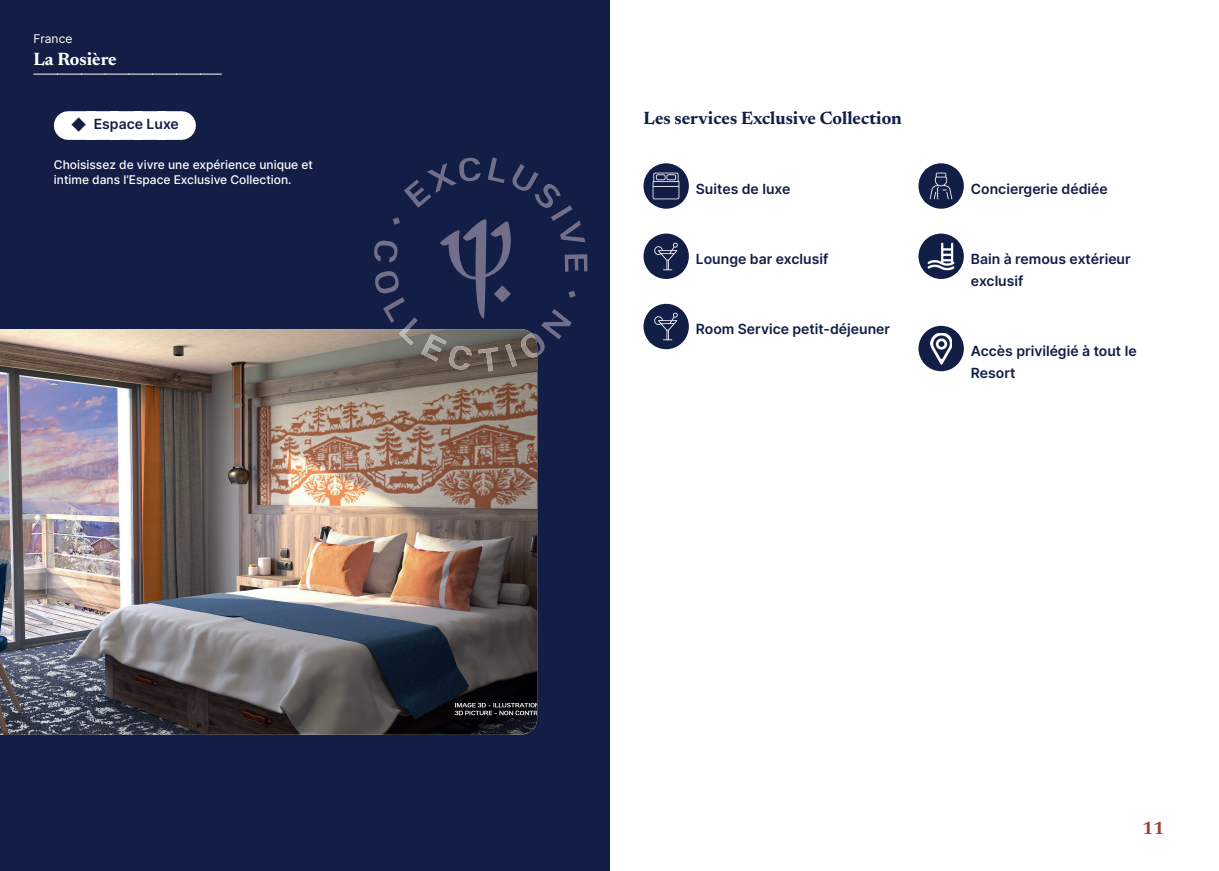
<style>
.page{position:relative;width:1219px;height:871px;background:#fff}
.page>*{position:absolute;margin:0;border:0;box-sizing:border-box;transform-origin:0 0}
.t1{font:700 18px "Newsreader 24 pt";color:#121e46}
.t2{font:700 18px "Newsreader 24 pt";color:#fff}
.t3{font:700 18px "Newsreader 24 pt";color:#984632}
.t4{font:600 14px/22px "Inter";color:#121e46}
.t5{font:500 12px/14.4px "Inter";color:#fff}
.t6{font:12px "Inter";color:#fff}
.s1{font-size:15px}
</style>
<div class="page">
<div style="left:0;top:0;width:609px;height:870px;background:#121e46"></div>
<img style="left:0;top:329px;width:537px;height:405px">
<svg style="left:34px;top:74px;width:187px;height:1px"></svg>
<div style="left:68px;top:111px;width:114px;height:29px;background:#fff"></div>
<svg style="left:374px;top:157px;width:213px;height:199px"></svg>
<img style="left:399px;top:329px;width:138px;height:42px">
<div style="left:643px;top:163px;width:46px;height:46px;background:#121e46;border-radius:50%"></div>
<img style="left:650px;top:169px;width:33px;height:33px">
<div style="left:643px;top:233px;width:46px;height:46px;background:#121e46;border-radius:50%"></div>
<img style="left:650px;top:240px;width:33px;height:33px">
<div style="left:643px;top:304px;width:46px;height:45px;background:#121e46;border-radius:50%"></div>
<img style="left:650px;top:310px;width:33px;height:33px">
<div style="left:918px;top:163px;width:46px;height:46px;background:#121e46;border-radius:50%"></div>
<img style="left:925px;top:169px;width:33px;height:33px">
<div style="left:918px;top:233px;width:46px;height:46px;background:#121e46;border-radius:50%"></div>
<img style="left:925px;top:240px;width:33px;height:33px">
<div style="left:918px;top:326px;width:46px;height:45px;background:#121e46;border-radius:50%"></div>
<img style="left:931px;top:333px;width:21px;height:31px">
<p class="t6" style="left:33px;top:30px;width:40px">France</p>
<p class="t2" style="left:33px;top:46px;width:85px">La Rosière</p>
<p class="t4" style="left:71px;top:113px;width:110px"><span class="s1">◆</span> Espace Luxe</p>
<p class="t5" style="left:54px;top:157px;width:261px">Choisissez de vivre une expérience unique et intime dans l’Espace Exclusive Collection.</p>
<p class="t1" style="left:643px;top:105px;width:260px">Les services Exclusive Collection</p>
<p class="t4" style="left:696px;top:177px;width:96px">Suites de luxe</p>
<p class="t4" style="left:696px;top:247px;width:134px">Lounge bar exclusif</p>
<p class="t4" style="left:696px;top:318px;width:196px">Room Service petit-déjeuner</p>
<p class="t4" style="left:971px;top:177px;width:138px">Conciergerie dédiée</p>
<p class="t4" style="left:971px;top:247px;width:161px">Bain à remous extérieur exclusif</p>
<p class="t4" style="left:971px;top:340px;width:167px">Accès privilégié à tout le<br>Resort</p>
<p class="t3" style="left:1142px;top:814px;width:24px">11</p>
</div>
